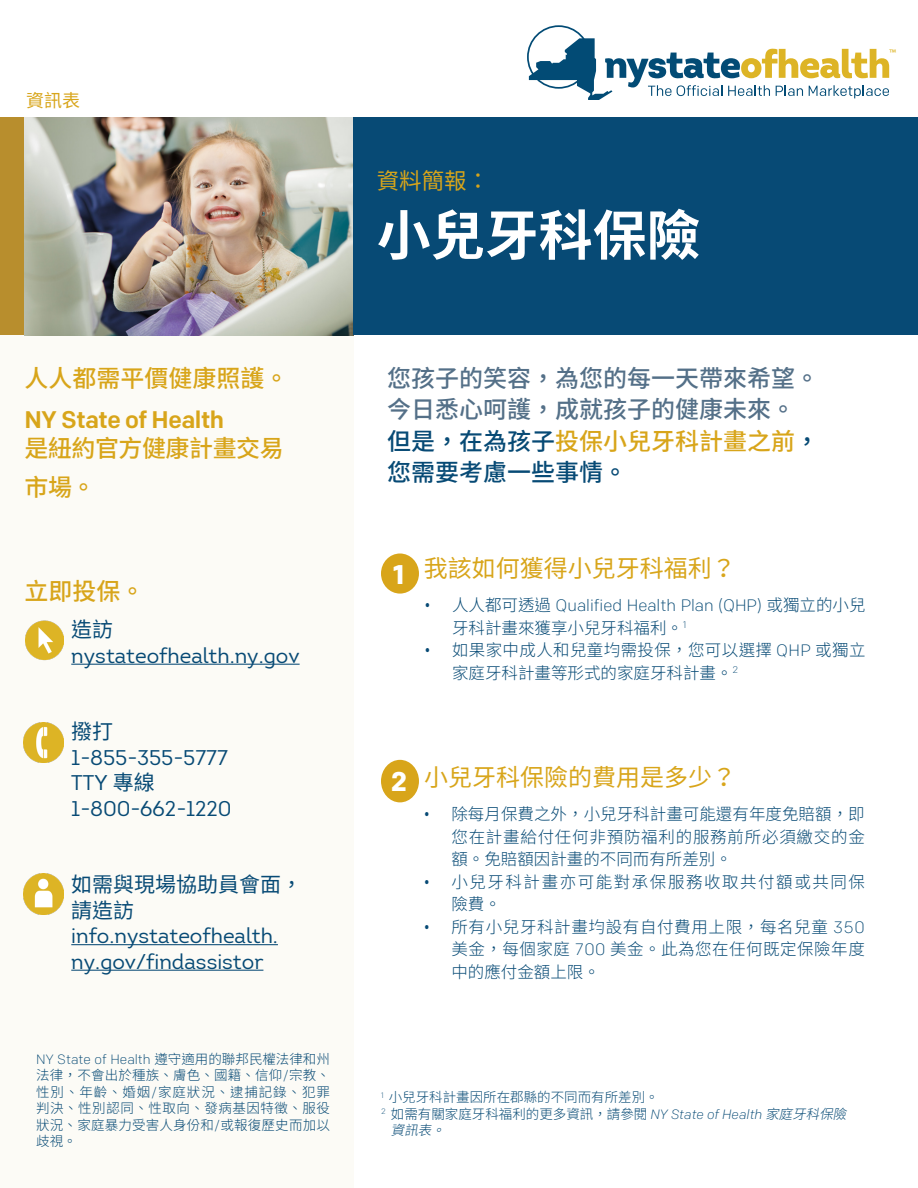
<style>
.page{position:relative;width:918px;height:1188px;background:#fff}
.page>*{position:absolute;margin:0;border:0;box-sizing:border-box;transform-origin:0 0}
.t1{font:700 54px "Noto Sans CJ Ktc";color:#fff}
.t2{font:700 27px "Colfax";color:#fff}
.t3{font:500 24px/31.5px "Noto Sans CJ Ktc";color:#547088}
.t4{font:500 24px/31.5px "Noto Sans CJ Ktc";color:#074a75}
.t5{font:500 24px/28.8px "Colfax";letter-spacing:-.02em;color:#d8a51a}
.t6{font:24px "Noto Sans CJ Ktc";color:#d8a51a}
.t7{font:500 24px "Noto Sans CJ Ktc";color:#d8a51a}
.t8{font:22.5px "Noto Sans CJ Ktc";color:#d8a51a}
.t9{font:21px/25.5px "Intro";color:#074a75}
.t10{font:18px "Noto Sans CJ Ktc";color:#d8a51a}
.t11{font:300 16.5px/22.5px "Noto Sans CJ Ktc";letter-spacing:.03em;color:#074a75;text-align:justify}
.t12{font:300 16.5px/22.5px "Noto Sans CJ Ktc";color:#074a75}
.t13{font:300 16.5px/22.5px "Noto Sans CJ Ktc";letter-spacing:.095em;color:#074a75}
.t14{font:300 13.5px/16.5px "Noto Sans CJ Ktc";letter-spacing:.015em;color:#074a75;text-align:justify}
.t15{font:11.1px "Intro";color:#ddb425}
.s1{font-family:"Noto Sans CJ Ktc"}
.s2{font-family:"Colfax"}
.s3{color:#d8a51a}
.s4{font-family:"Arial Narrow";font-weight:400}
.s5{font-family:"Colfax";font-style:italic}
.s6{font-style:italic}
</style>
<div class="page">
<div style="left:0;top:335px;width:353px;height:853px;background:#fcfbf6"></div>
<div style="left:374px;top:117px;width:544px;height:218px;background:#074a75"></div>
<div style="left:0;top:117px;width:43px;height:218px;background:#b88e2d"></div>
<svg style="left:527px;top:25px;width:362px;height:75px"></svg>
<img style="left:25px;top:117px;width:328px;height:218px">
<hr style="left:71px;top:664px;width:229px;height:1px;background:#074a75">
<hr style="left:71px;top:944px;width:207px;height:1px;background:#074a75">
<hr style="left:71px;top:970px;width:192px;height:1px;background:#074a75">
<img style="left:25px;top:620px;width:39px;height:41px">
<img style="left:23px;top:722px;width:41px;height:41px">
<img style="left:23px;top:874px;width:41px;height:40px">
<div style="left:381px;top:760px;width:38px;height:42px;background:#d8a51a;border-radius:50%"></div>
<div style="left:381px;top:554px;width:38px;height:40px;background:#d8a51a;border-radius:50%"></div>
<div style="left:353px;top:117px;width:526px;height:218px;background:#074a75"></div>
<p class="t10" style="left:26px;top:90px;width:55px">資訊表</p>
<p class="t7" style="left:25px;top:364px;width:265px">人人都需平價健康照護。</p>
<p class="t5" style="left:25px;top:405px;width:261px">NY State of Health<br><span class="s1">是紐約官方健康計畫交易</span></p>
<p class="t7" style="left:25px;top:474px;width:73px">市場。</p>
<p class="t7" style="left:25px;top:578px;width:121px">立即投保。</p>
<p class="t9" style="left:71px;top:617px;width:230px"><span class="s1">造訪</span>nystateofhealth.ny.gov</p>
<p class="t9" style="left:71px;top:719px;width:158px"><span class="s1">撥打<br></span>1-855-355-5777</p>
<p class="t9" style="left:71px;top:770px;width:162px">TTY <span class="s1">專線<br></span>1-800-662-1220</p>
<p class="t9" style="left:71px;top:872px;width:233px"><span class="s1">如需與現場協助員會面，請造訪</span>info.nystateofhealth. ny.gov/findassistor</p>
<p class="t14" style="left:36px;top:1051px;width:295px"><span class="s2">NY State of Health</span> 遵守適用的聯邦民權法律和州法律，不會出於種族、膚色、國籍、信仰<span class="s2">/</span>宗教、性別、年齡、婚姻<span class="s2">/</span>家庭狀況、逮捕記錄、犯罪判決、性別認同、性取向、發病基因特徵、服役狀況、家庭暴力受害人身份和<span class="s2">/</span>或報復歷史而加以歧視。</p>
<p class="t15" style="left:889px;top:46px;width:8px">™</p>
<p class="t8" style="left:377px;top:168px;width:114px">資料簡報：</p>
<p class="t1" style="left:377px;top:205px;width:325px">小兒牙科保險</p>
<p class="t3" style="left:387px;top:362px;width:433px">您孩子的笑容，為您的每一天帶來希望。今日悉心呵護，成就孩子的健康未來。</p>
<p class="t4" style="left:387px;top:425px;width:433px">但是，在為孩子<span class="s3">投保小兒牙科計畫之前</span>，您需要考慮一些事情。</p>
<p class="t2" style="left:393px;top:558px;width:13px">1</p>
<p class="t6" style="left:424px;top:555px;width:313px">我該如何獲得小兒牙科福利？</p>
<p class="t12" style="left:452px;top:594px;width:415px;text-indent:-27px"><span class="s4">•</span> 人人都可透過 <span class="s2">Qualified Health Plan (QHP)</span> 或獨立的小兒牙科計畫來獲享小兒牙科福利。<sup>1</sup></p>
<p class="t11" style="left:452px;top:639px;width:415px;text-indent:-27px"><span class="s4">•</span> 如果家中成人和兒童均需投保，您可以選擇 <span class="s2">QHP</span> 或獨立家庭牙科計畫等形式的家庭牙科計畫。<sup>2</sup></p>
<p class="t2" style="left:391px;top:765px;width:18px">2</p>
<p class="t6" style="left:424px;top:764px;width:313px">小兒牙科保險的費用是多少？</p>
<p class="t11" style="left:451px;top:803px;width:415px;text-indent:-27px"><span class="s4">•</span> 除每月保費之外，小兒牙科計畫可能還有年度免賠額，即您在計畫給付任何非預防福利的服務前所必須繳交的金額。免賠額因計畫的不同而有所差別。</p>
<p class="t13" style="left:451px;top:871px;width:415px;text-indent:-27px"><span class="s4">•</span> 小兒牙科計畫亦可能對承保服務收取共付額或共同保險費。</p>
<p class="t11" style="left:451px;top:916px;width:415px;text-indent:-27px"><span class="s4">•</span> 所有小兒牙科計畫均設有自付費用上限，每名兒童 <span class="s2">350</span>美金，每個家庭 <span class="s2">700</span> 美金。此為您在任何既定保險年度中的應付金額上限。</p>
<p class="t14" style="left:381px;top:1090px;width:279px"><sup>1</sup> 小兒牙科計畫因所在郡縣的不同而有所差別。</p>
<p class="t14" style="left:391px;top:1106px;width:464px;text-indent:-10px"><sup>2</sup> 如需有關家庭牙科福利的更多資訊，請參閱 <span class="s5">NY State of Health</span> <span class="s6">家庭牙科保險資訊表。</span></p>
</div>
